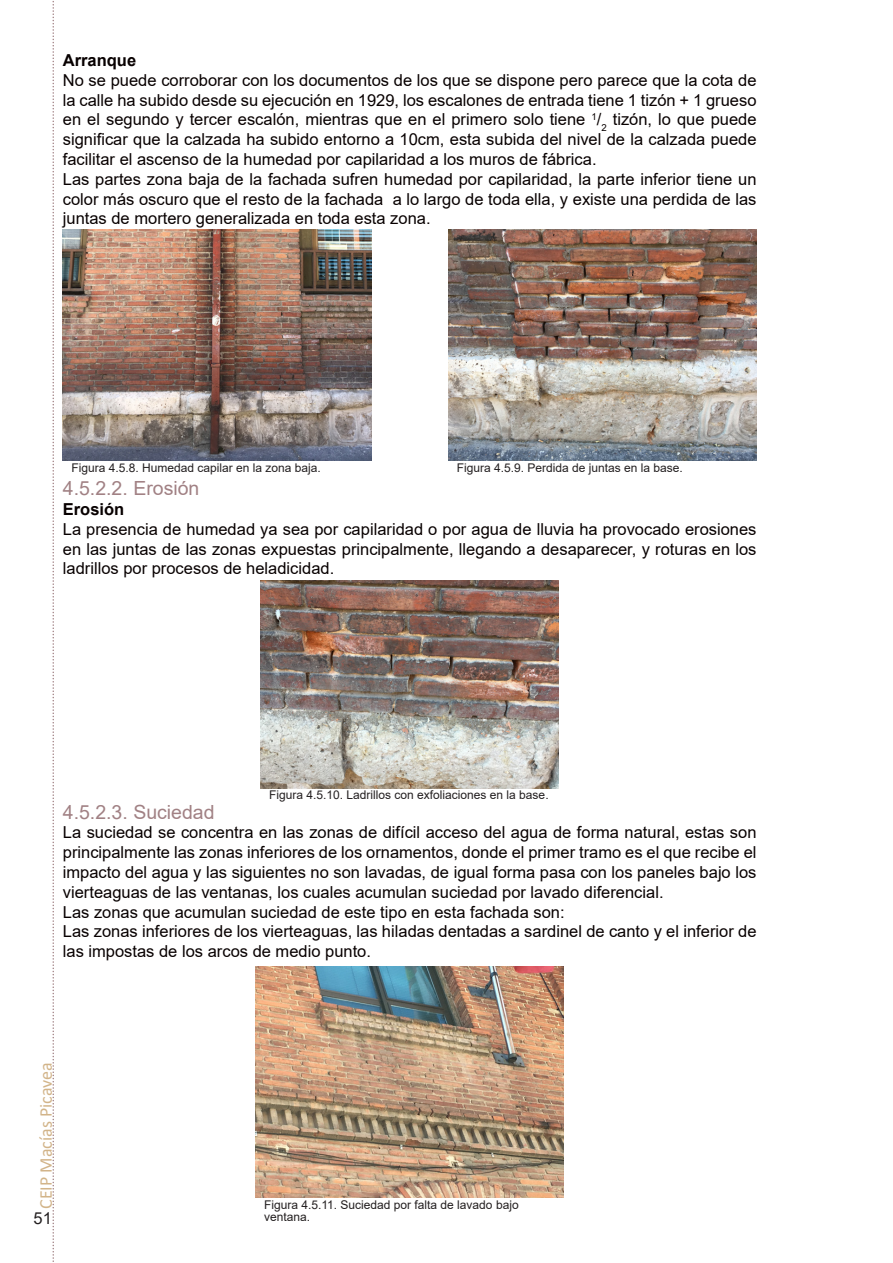
<style>
.page{position:relative;width:893px;height:1263px;background:#fff}
.page>*{position:absolute;margin:0;border:0;box-sizing:border-box;transform-origin:0 0}
.Subtitulos{font:19.5px "Arial";color:#a18184}
.t1{font:18px "Calibri";color:#d2b489}
.t2{font:16.5px/19.8px "Arial";color:#080000;text-align:justify}
.t3{font:700 16.5px "Arial";color:#080000}
.t4{font:16.5px "Arial";color:#231f20}
.Imágenes{font:12px/12px "Arial";color:#231f20}
</style>
<div class="page">
<svg style="left:52px;top:1px;width:2px;height:1261px"></svg>
<img style="left:256px;top:966px;width:308px;height:231px">
<img style="left:63px;top:230px;width:308px;height:230px">
<img style="left:448px;top:230px;width:308px;height:230px">
<img style="left:261px;top:580px;width:298px;height:208px">
<p class="t3" style="left:63px;top:49px;width:75px">Arranque</p>
<p class="t2" style="left:63px;top:70px;width:695px">No se puede corroborar con los documentos de los que se dispone pero parece que la cota de la calle ha subido desde su ejecución en 1929, los escalones de entrada tiene 1 tizón + 1 grueso en el segundo y tercer escalón, mientras que en el primero solo tiene <sup>1</sup>/<sub>2</sub> tizón, lo que puede significar que la calzada ha subido entorno a 10cm, esta subida del nivel de la calzada puede facilitar el ascenso de la humedad por capilaridad a los muros de fábrica.</p>
<p class="t2" style="left:63px;top:169px;width:695px">Las partes zona baja de la fachada sufren humedad por capilaridad, la parte inferior tiene un color más oscuro que el resto de la fachada a lo largo de toda ella, y existe una perdida de las juntas de mortero generalizada en toda esta zona.</p>
<p class="Imágenes" style="left:71px;top:461px;width:251px">Figura 4.5.8. Humedad capilar en la zona baja.</p>
<p class="Imágenes" style="left:457px;top:461px;width:228px">Figura 4.5.9. Perdida de juntas en la base.</p>
<p class="Subtitulos" style="left:63px;top:475px;width:138px">4.5.2.2. Erosión</p>
<p class="t3" style="left:63px;top:497px;width:63px">Erosión</p>
<p class="t2" style="left:63px;top:519px;width:695px">La presencia de humedad ya sea por capilaridad o por agua de lluvia ha provocado erosiones en las juntas de las zonas expuestas principalmente, llegando a desaparecer, y roturas en los ladrillos por procesos de heladicidad.</p>
<p class="Imágenes" style="left:269px;top:788px;width:281px">Figura 4.5.10. Ladrillos con exfoliaciones en la base.</p>
<p class="Subtitulos" style="left:63px;top:798px;width:153px">4.5.2.3. Suciedad</p>
<p class="t2" style="left:63px;top:823px;width:695px">La suciedad se concentra en las zonas de difícil acceso del agua de forma natural, estas son principalmente las zonas inferiores de los ornamentos, donde el primer tramo es el que recibe el impacto del agua y las siguientes no son lavadas, de igual forma pasa con los paneles bajo los vierteaguas de las ventanas, los cuales acumulan suciedad por lavado diferencial.</p>
<p class="t2" style="left:63px;top:902px;width:503px">Las zonas que acumulan suciedad de este tipo en esta fachada son:</p>
<p class="t2" style="left:63px;top:922px;width:695px">Las zonas inferiores de los vierteaguas, las hiladas dentadas a sardinel de canto y el inferior de las impostas de los arcos de medio punto.</p>
<p class="t1" style="left:33px;top:1209px;width:148px;rotate:-90deg">CEIP Macías Picavea</p>
<p class="t4" style="left:34px;top:1207px;width:20px">51</p>
<p class="Imágenes" style="left:264px;top:1198px;width:256px">Figura 4.5.11. Suciedad por falta de lavado bajo ventana.</p>
</div>
